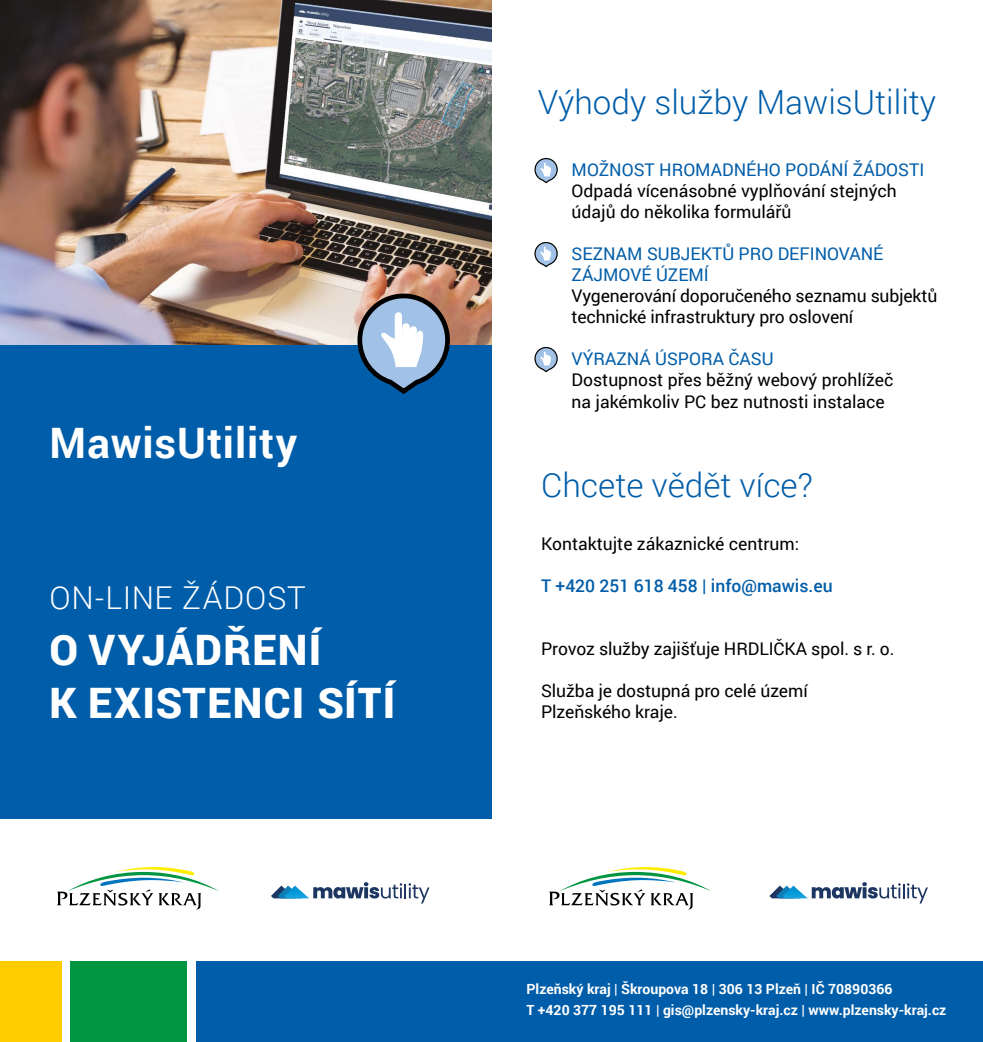
<style>
.page{position:relative;width:983px;height:1042px;background:#fff}
.page>*{position:absolute;margin:0;border:0;box-sizing:border-box;transform-origin:0 0}
.t1{font:900 42px/52.5px "Roboto";letter-spacing:.025em;color:#fff}
.t2{font:700 42px "Roboto";letter-spacing:.02em;color:#fff}
.t3{font:300 33.25px "Roboto";color:#005da9}
.t4{font:300 31.5px "Roboto";letter-spacing:.025em;color:#fff}
.t5{font:17.5px/21px "Roboto";letter-spacing:-.005em;color:#000}
.t6{font:17.5px/21px "Roboto";color:#005da9}
.t7{font:500 17.5px "Roboto";color:#005da9}
.t8{font:700 14px/21px "Roboto";color:#fff}
</style>
<div class="page">
<div style="left:0;top:0;width:491px;height:943px;background:#005da9"></div>
<img style="left:0;top:0;width:491px;height:344px">
<div style="left:0;top:819px;width:491px;height:142px;background:#fff"></div>
<svg style="left:57px;top:867px;width:162px;height:42px"></svg>
<svg style="left:355px;top:291px;width:97px;height:103px"></svg>
<div style="left:0;top:961px;width:62px;height:81px;background:#fc0"></div>
<div style="left:70px;top:961px;width:117px;height:81px;background:#009641"></div>
<div style="left:196px;top:961px;width:295px;height:81px;background:#005da9"></div>
<svg style="left:271px;top:882px;width:158px;height:21px"></svg>
<svg style="left:549px;top:867px;width:162px;height:42px"></svg>
<svg style="left:534px;top:158px;width:24px;height:26px"></svg>
<svg style="left:534px;top:242px;width:24px;height:26px"></svg>
<svg style="left:534px;top:347px;width:24px;height:26px"></svg>
<div style="left:491px;top:961px;width:491px;height:81px;background:#005da9"></div>
<svg style="left:769px;top:882px;width:158px;height:21px"></svg>
<h1 class="t2" style="left:50px;top:414px;width:249px">MawisUtility</h1>
<h3 class="t4" style="left:50px;top:576px;width:257px">ON-LINE ŽÁDOST</h3>
<h1 class="t1" style="left:50px;top:622px;width:347px">O VYJÁDŘENÍ<br>K EXISTENCI SÍTÍ</h1>
<h2 class="t3" style="left:537px;top:79px;width:400px">Výhody služby MawisUtility</h2>
<p class="t6" style="left:571px;top:159px;width:354px">MOŽNOST HROMADNÉHO PODÁNÍ ŽÁDOSTI</p>
<p class="t5" style="left:571px;top:180px;width:326px">Odpadá vícenásobné vyplňování stejných údajů do několika formulářů</p>
<p class="t6" style="left:571px;top:243px;width:313px">SEZNAM SUBJEKTŮ PRO DEFINOVANÉ<br>ZÁJMOVÉ ÚZEMÍ</p>
<p class="t5" style="left:571px;top:285px;width:367px">Vygenerování doporučeného seznamu subjektů technické infrastruktury pro oslovení</p>
<p class="t6" style="left:571px;top:348px;width:203px">VÝRAZNÁ ÚSPORA ČASU</p>
<p class="t5" style="left:571px;top:369px;width:323px">Dostupnost přes běžný webový prohlížeč na jakémkoliv PC bez nutnosti instalace</p>
<h2 class="t3" style="left:541px;top:462px;width:273px">Chcete vědět více?</h2>
<p class="t5" style="left:541px;top:532px;width:259px">Kontaktujte zákaznické centrum:</p>
<p class="t7" style="left:541px;top:573px;width:293px">T +420 251 618 458 | info@mawis.eu</p>
<p class="t5" style="left:541px;top:637px;width:355px">Provoz služby zajišťuje HRDLIČKA spol. s r. o.</p>
<p class="t5" style="left:541px;top:679px;width:268px">Služba je dostupná pro celé území<br>Plzeňského kraje.</p>
<p class="t8" style="left:526px;top:977px;width:421px">Plzeňský kraj | Škroupova 18 | 306 13 Plzeň | IČ 70890366<br>T +420 377 195 111 | gis@plzensky-kraj.cz | www.plzensky-kraj.cz</p>
</div>
